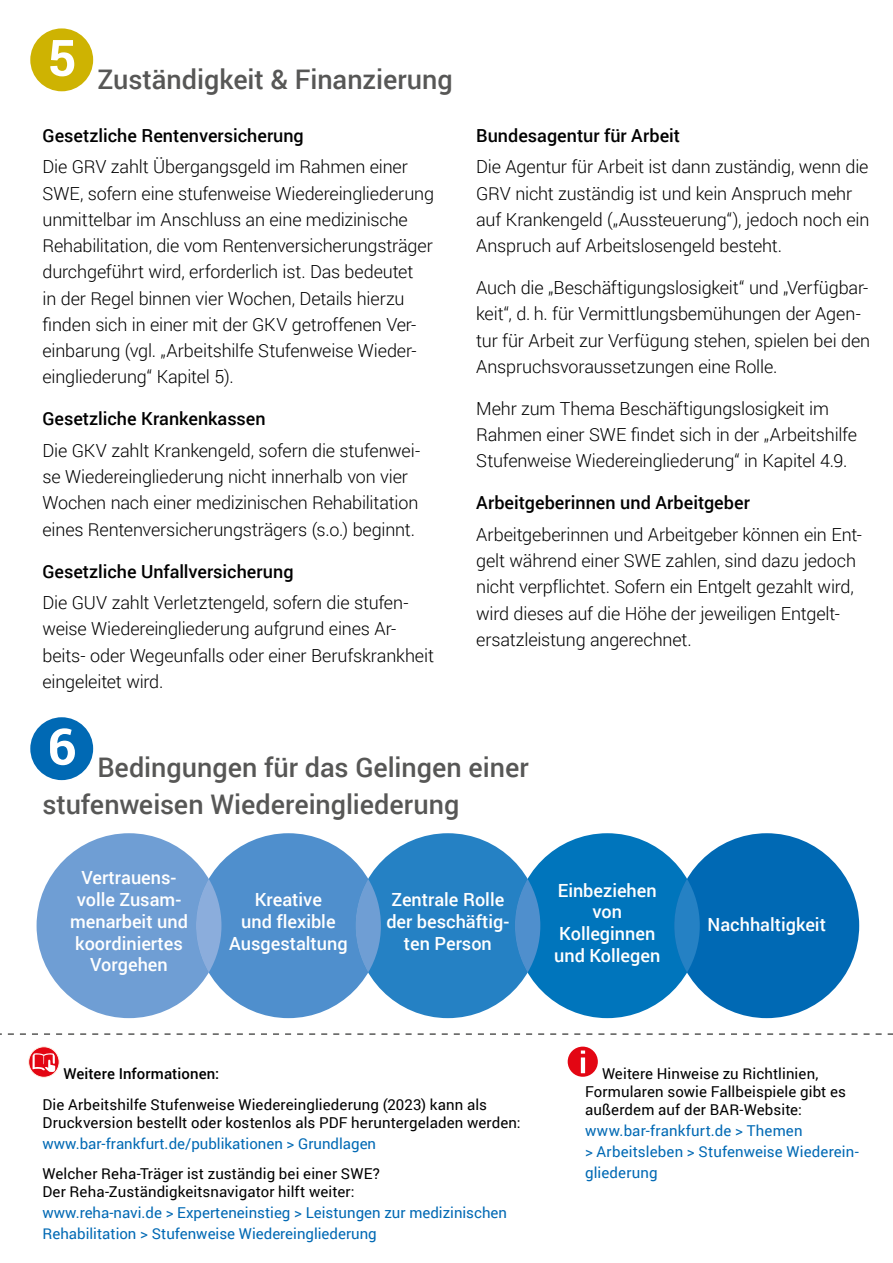
<style>
.page{position:relative;width:893px;height:1263px;background:#fff}
.page>*{position:absolute;margin:0;border:0;box-sizing:border-box;transform-origin:0 0}
.t1{font:700 50.4px "Roboto";color:#fff}
.Subsubheadline_9pt{font:500 27px/36.8px "Roboto";color:#575756}
.t2{font:500 18.15px/21.8px "Roboto";color:#fff;text-align:center}
.Subsubheadline_9pt-2{font:300 18px/26.2px "Roboto";letter-spacing:-.01em;color:#000}
.Subsubheadline_9pt-3{font:500 18px "Roboto";color:#000}
.Fließtext_light{font:15px/18px "Roboto";letter-spacing:.005em;color:#000}
.Fließtext_light-2{font:15px/21px "Roboto";color:#0069b4}
.Fließtext_light-3{font:500 15px "Roboto";letter-spacing:.005em;color:#000}
</style>
<div class="page">
<div style="left:30px;top:28px;width:63px;height:63px;background:#ceb302;border-radius:50%"></div>
<svg style="left:0;top:1033px;width:893px;height:2px"></svg>
<svg style="left:29px;top:1047px;width:30px;height:30px"></svg>
<svg style="left:33px;top:1053px;width:22px;height:19px"></svg>
<div style="left:28px;top:1046px;width:31px;height:31px;border:1px solid #fff5e9;border-radius:50%"></div>
<div style="left:37px;top:833px;width:184px;height:185px;background:#6f9ed4;border-radius:50%"></div>
<div style="left:196px;top:833px;width:185px;height:185px;background:#4f8fcd;border-radius:50%"></div>
<div style="left:355px;top:833px;width:185px;height:185px;background:#2581c4;border-radius:50%"></div>
<div style="left:515px;top:833px;width:185px;height:185px;background:#0075bc;border-radius:50%"></div>
<div style="left:674px;top:833px;width:185px;height:185px;background:#0069b4;border-radius:50%"></div>
<div style="left:30px;top:717px;width:63px;height:63px;background:#0069b4;border-radius:50%"></div>
<div style="left:196px;top:879px;width:25px;height:93px;background:#8baddc;border-radius:50%"></div>
<svg style="left:355px;top:879px;width:26px;height:93px;fill:#6f9ed4"></svg>
<div style="left:515px;top:879px;width:25px;height:93px;background:#4f8fcd;border-radius:50%"></div>
<svg style="left:674px;top:879px;width:26px;height:93px;fill:#2581c4"></svg>
<div style="left:568px;top:1046px;width:30px;height:31px;background:#e30613;border-radius:50%"></div>
<hr style="left:581px;top:1057px;width:4px;height:16px;background:#fff">
<svg style="left:581px;top:1050px;width:4px;height:4px"></svg>
<h1 class="t1" style="left:48px;top:22px;width:30px">5</h1>
<p class="Subsubheadline_9pt" style="left:97px;top:60px;width:357px">Zuständigkeit &amp; Finanzierung</p>
<p class="Subsubheadline_9pt-3" style="left:43px;top:123px;width:263px">Gesetzliche Rentenversicherung</p>
<p class="Subsubheadline_9pt-2" style="left:43px;top:153px;width:393px">Die GRV zahlt Übergangsgeld im Rahmen einer SWE, sofern eine stufenweise Wiedereingliederung unmittelbar im Anschluss an eine medizinische Rehabilitation, die vom Rentenversicherungsträger durchgeführt wird, erforderlich ist. Das bedeutet<br>in der Regel binnen vier Wochen, Details hierzu finden sich in einer mit der GKV getroffenen Ver&shy;einbarung (vgl. „Arbeitshilfe Stufenweise Wieder&shy;eingliederung“ Kapitel 5).</p>
<p class="Subsubheadline_9pt-3" style="left:43px;top:406px;width:225px">Gesetzliche Krankenkassen</p>
<p class="Subsubheadline_9pt-2" style="left:43px;top:437px;width:379px">Die GKV zahlt Krankengeld, sofern die stufenwei&shy;se Wiedereingliederung nicht innerhalb von vier Wochen nach einer medizinischen Rehabilitation eines Rentenversicherungsträgers (s.o.) beginnt.</p>
<p class="Subsubheadline_9pt-3" style="left:43px;top:558px;width:253px">Gesetzliche Unfallversicherung</p>
<p class="Subsubheadline_9pt-2" style="left:43px;top:589px;width:393px">Die GUV zahlt Verletztengeld, sofern die stufen&shy;weise Wiedereingliederung aufgrund eines Ar&shy;beits- oder Wegeunfalls oder einer Berufskrankheit eingeleitet wird.</p>
<p class="Subsubheadline_9pt-3" style="left:476px;top:123px;width:205px">Bundesagentur für Arbeit</p>
<p class="Subsubheadline_9pt-2" style="left:476px;top:153px;width:395px">Die Agentur für Arbeit ist dann zuständig, wenn die GRV nicht zuständig ist und kein Anspruch mehr auf Krankengeld („Aussteuerung“), jedoch noch ein Anspruch auf Arbeitslosengeld besteht.</p>
<p class="Subsubheadline_9pt-2" style="left:476px;top:274px;width:395px">Auch die „Beschäftigungslosigkeit“ und „Verfügbar&shy;keit“, d. h. für Vermittlungsbemühungen der Agen&shy;tur für Arbeit zur Verfügung stehen, spielen bei den Anspruchsvoraussetzungen eine Rolle.</p>
<p class="Subsubheadline_9pt-2" style="left:476px;top:395px;width:382px">Mehr zum Thema Beschäftigungslosigkeit im<br>Rahmen einer SWE findet sich in der „Arbeitshilfe<br>Stufenweise Wiedereingliederung“ in Kapitel 4.9.</p>
<p class="Subsubheadline_9pt-3" style="left:476px;top:490px;width:275px">Arbeitgeberinnen und Arbeitgeber</p>
<p class="Subsubheadline_9pt-2" style="left:476px;top:521px;width:387px">Arbeitgeberinnen und Arbeitgeber können ein Ent&shy;gelt während einer SWE zahlen, sind dazu jedoch nicht verpflichtet. Sofern ein Entgelt gezahlt wird, wird dieses auf die Höhe der jeweiligen Entgelt&shy;ersatzleistung angerechnet.</p>
<h1 class="t1" style="left:48px;top:711px;width:30px">6</h1>
<p class="Subsubheadline_9pt" style="left:43px;top:748px;width:488px;text-indent:55px">Bedingungen für das Gelingen einer stufenweisen Wiedereingliederung</p>
<p class="t2" style="left:70px;top:866px;width:119px">Vertrauens&shy;volle Zusam&shy;menarbeit und koordiniertes<br>Vorgehen</p>
<p class="t2" style="left:229px;top:888px;width:120px">Kreative<br>und flexible<br>Ausgestaltung</p>
<p class="t2" style="left:386px;top:888px;width:125px">Zentrale Rolle der beschäftig&shy;ten Person</p>
<p class="t2" style="left:554px;top:878px;width:108px">Einbeziehen von<br>Kolleginnen und Kollegen</p>
<p class="t2" style="left:245px;top:906px;width:88px">Bedarfs&shy;erkennung</p>
<p class="t2" style="left:405px;top:906px;width:88px">Bedarfs&shy;erkennung</p>
<p class="t2" style="left:564px;top:906px;width:88px">Bedarfs&shy;erkennung</p>
<p class="t2" style="left:732px;top:906px;width:71px">Bedarfs-</p>
<p class="t2" style="left:707px;top:913px;width:120px">Nachhaltigkeit</p>
<p class="Fließtext_light-3" style="left:64px;top:1063px;width:157px">Weitere Informationen:</p>
<p class="Fließtext_light" style="left:43px;top:1095px;width:480px">Die Arbeitshilfe Stufenweise Wiedereingliederung (2023) kann als<br>Druckversion bestellt oder kostenlos als PDF heruntergeladen werden:</p>
<p class="Fließtext_light-2" style="left:43px;top:1132px;width:335px">www.bar-frankfurt.de/publikationen &gt; Grundlagen</p>
<p class="Fließtext_light" style="left:43px;top:1164px;width:339px">Welcher Reha-Träger ist zuständig bei einer SWE?<br>Der Reha-Zuständigkeitsnavigator hilft weiter:</p>
<p class="Fließtext_light-2" style="left:43px;top:1202px;width:466px">www.reha-navi.de &gt; Experteneinstieg &gt; Leistungen zur medizinischen<br>Rehabilitation &gt; Stufenweise Wiedereingliederung</p>
<p class="Fließtext_light" style="left:585px;top:1064px;width:262px;text-indent:17px">Weitere Hinweise zu Richtlinien,<br>Formularen sowie Fallbeispiele gibt es außerdem auf der BAR-Website:</p>
<p class="Fließtext_light-2" style="left:585px;top:1119px;width:275px">www.bar-frankfurt.de &gt; Themen<br>&gt; Arbeitsleben &gt; Stufenweise Wiederein&shy;gliederung</p>
</div>
